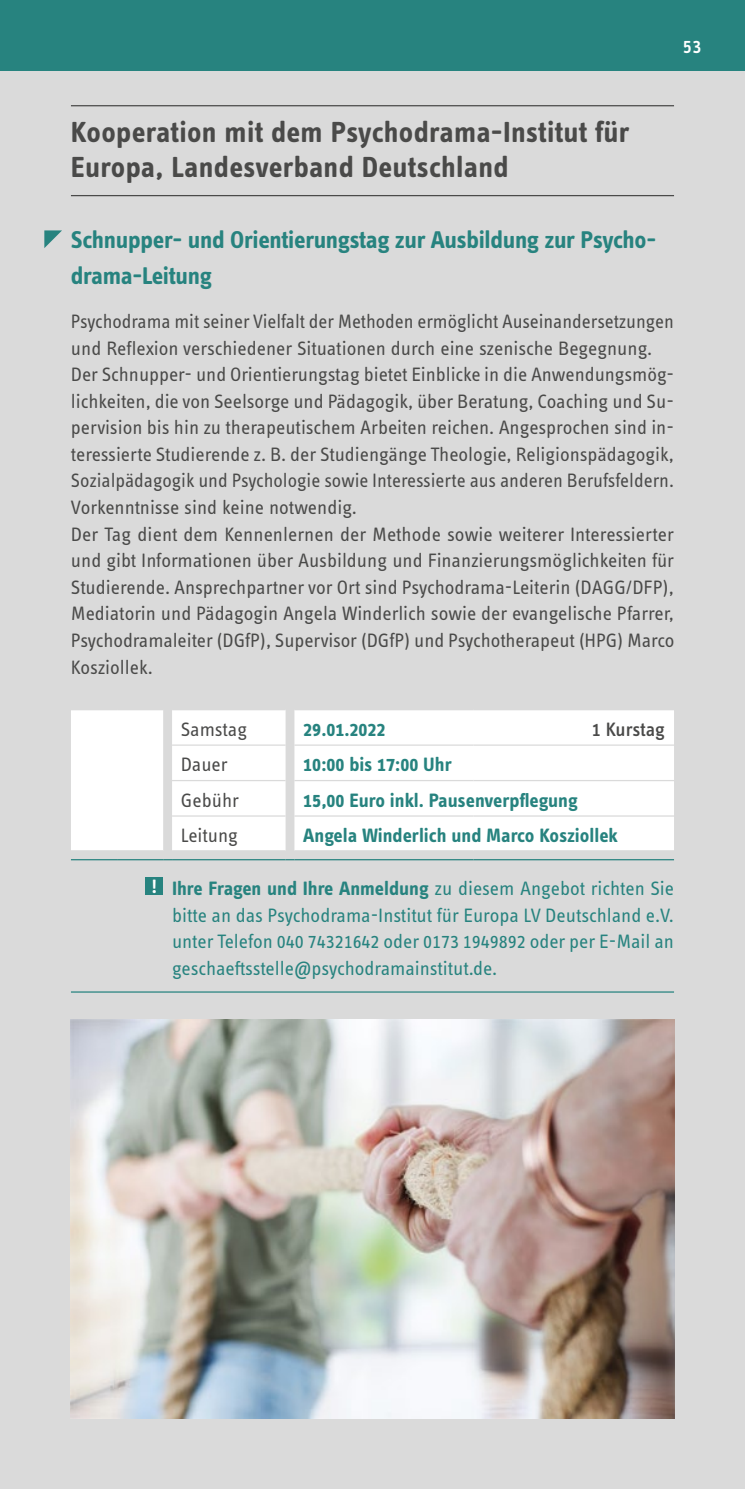
<style>
.page{position:relative;width:745px;height:1489px;background:#fff}
.page>*{position:absolute;margin:0;border:0;box-sizing:border-box;transform-origin:0 0}
.t1{font:700 30px/35.5px "Info Text OT";letter-spacing:.005em;color:#4a4a49}
.t2{font:700 25px/35.5px "Info Text OT";letter-spacing:-.01em;color:#27837f}
.t3{font:20px/26.5px "Info Text OT";color:#4a4a49}
.t4{font:20px/26.5px "Info Text OT";color:#27837f;text-align:justify}
.t5{font:700 20px "Info Text OT";color:#27837f}
.t6{font:500 20px "Info Text OT";letter-spacing:-.005em;color:#4a4a49}
.t7{font:500 20px "Info Text OT";color:#fff}
.t8{font:700 20px "Info Text OT";color:#fff}
.s1{font-weight:700}
</style>
<div class="page">
<div style="left:0;top:0;width:744px;height:1488px;background:#dadada"></div>
<img style="left:71px;top:1019px;width:602px;height:398px">
<hr style="left:71px;top:105px;width:602px;height:1px;background:#4a4a49">
<hr style="left:71px;top:195px;width:602px;height:1px;background:#4a4a49">
<hr style="left:71px;top:991px;width:602px;height:1px;background:#27837f">
<div style="left:71px;top:710px;width:602px;height:140px;background:#fff"></div>
<hr style="left:172px;top:744px;width:113px;height:1px;background:#dadada">
<hr style="left:294px;top:744px;width:179px;height:1px;background:#dadada">
<hr style="left:473px;top:744px;width:200px;height:1px;background:#dadada">
<hr style="left:172px;top:780px;width:113px;height:1px;background:#dadada">
<hr style="left:172px;top:815px;width:113px;height:1px;background:#dadada">
<hr style="left:294px;top:815px;width:179px;height:1px;background:#dadada">
<hr style="left:473px;top:815px;width:200px;height:1px;background:#dadada">
<hr style="left:294px;top:780px;width:179px;height:1px;background:#dadada">
<hr style="left:473px;top:780px;width:200px;height:1px;background:#dadada">
<hr style="left:71px;top:859px;width:46px;height:1px;background:#27837f">
<hr style="left:117px;top:859px;width:46px;height:1px;background:#27837f">
<hr style="left:172px;top:859px;width:113px;height:1px;background:#27837f">
<hr style="left:294px;top:859px;width:179px;height:1px;background:#27837f">
<hr style="left:473px;top:859px;width:200px;height:1px;background:#27837f">
<svg style="left:44px;top:230px;width:18px;height:18px"></svg>
<div style="left:145px;top:877px;width:18px;height:18px;background:#27837f"></div>
<div style="left:0;top:0;width:744px;height:71px;background:#27837f"></div>
<p class="t7" style="left:682px;top:35px;width:20px">53</p>
<h1 class="t1" style="left:71px;top:114px;width:560px">Kooperation mit dem Psychodrama-Institut für<br>Europa, Landesverband Deutschland</h1>
<p class="t2" style="left:71px;top:222px;width:586px">Schnupper- und Orientierungstag zur Ausbildung zur Psycho&shy;drama-Leitung</p>
<p class="t3" style="left:71px;top:307px;width:604px">Psychodrama mit seiner Vielfalt der Methoden ermöglicht Auseinandersetzungen und Reflexion verschiedener Situationen durch eine szenische Begegnung.<br>Der Schnupper- und Orientierungstag bietet Einblicke in die Anwendungsmög&shy;lichkeiten, die von Seelsorge und Pädagogik, über Beratung, Coaching und Su&shy;pervision bis hin zu therapeutischem Arbeiten reichen. Angesprochen sind in&shy;teressierte Studierende z. B. der Studiengänge Theologie, Religionspädagogik, Sozialpädagogik und Psychologie sowie Interessierte aus anderen Berufsfeldern.<br>Vorkenntnisse sind keine notwendig.<br>Der Tag dient dem Kennenlernen der Methode sowie weiterer Interessierter und gibt Informationen über Ausbildung und Finanzierungsmöglichkeiten für Studierende. Ansprechpartner vor Ort sind Psychodrama-Leiterin (DAGG/DFP), Mediatorin und Pädagogin Angela Winderlich sowie der evangelische Pfarrer, Psychodramaleiter (DGfP), Supervisor (DGfP) und Psychotherapeut (HPG) Marco Kosziollek.</p>
<p class="t8" style="left:152px;top:874px;width:7px">!</p>
<p class="t3" style="left:181px;top:715px;width:68px">Samstag</p>
<p class="t5" style="left:303px;top:716px;width:84px">29.01.2022</p>
<p class="t6" style="left:591px;top:717px;width:75px">1 Kurstag</p>
<p class="t3" style="left:181px;top:750px;width:48px">Dauer</p>
<p class="t5" style="left:303px;top:752px;width:150px">10:00 bis 17:00 Uhr</p>
<p class="t3" style="left:181px;top:786px;width:60px">Gebühr</p>
<p class="t5" style="left:303px;top:787px;width:276px">15,00 Euro inkl. Pausenverpflegung</p>
<p class="t3" style="left:181px;top:821px;width:59px">Leitung</p>
<p class="t5" style="left:303px;top:823px;width:316px">Angela Winderlich und Marco Kosziollek</p>
<p class="t4" style="left:172px;top:874px;width:503px"><span class="s1">Ihre Fragen und Ihre Anmeldung</span> zu diesem Angebot richten Sie bitte an das Psychodrama-Institut für Europa LV Deutschland e.V. unter Telefon 040 74321642 oder 0173 1949892 oder per E-Mail an geschaeftsstelle@psychodramainstitut.de.</p>
</div>
